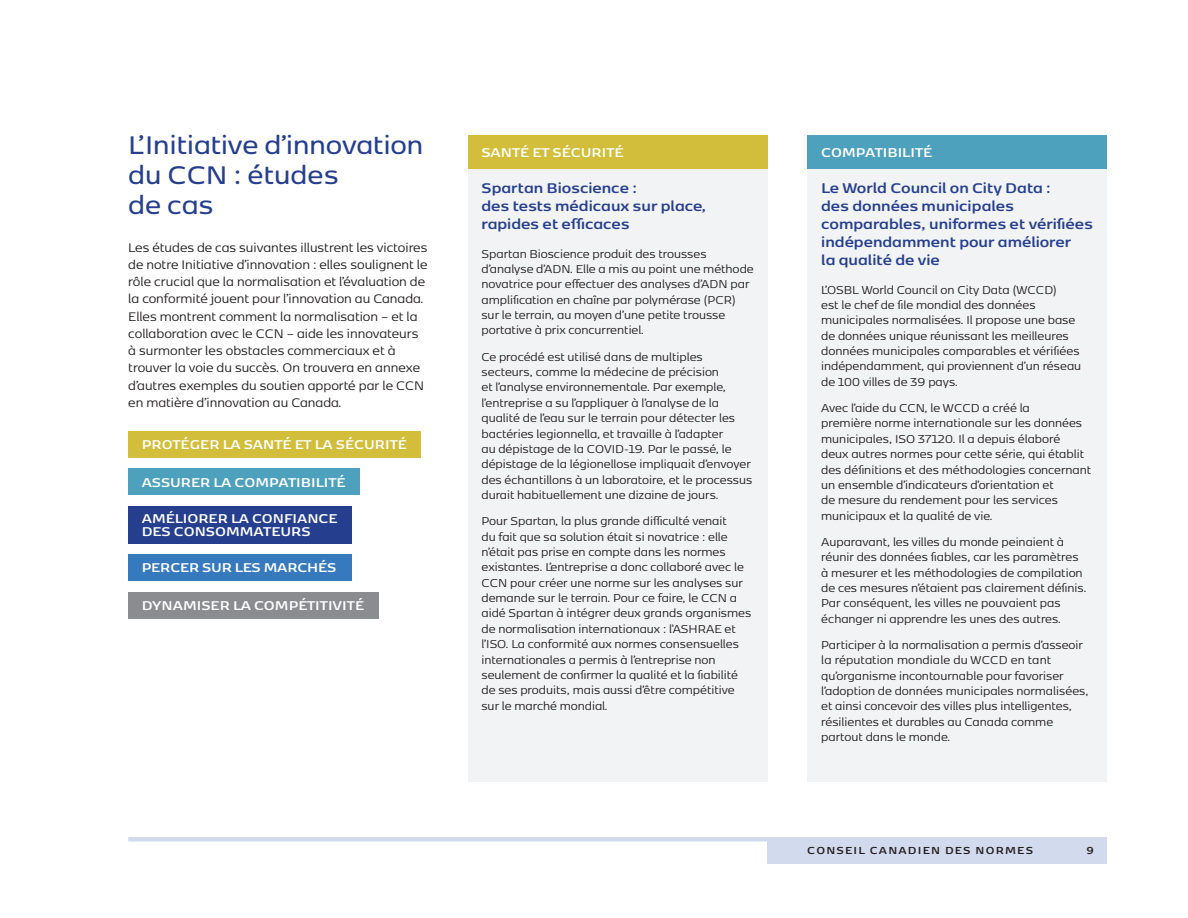
<style>
.page{position:relative;width:1188px;height:918px;background:#fff}
.page>*{position:absolute;margin:0;border:0;box-sizing:border-box;transform-origin:0 0}
.SUB_2_FR{font:600 30px/30px "Kobenhavn Sans";color:#253f8e}
.SUB_3_FR{font:700 16.5px/18px "Kobenhavn Sans";color:#253f8e}
.TAGS_FR{font:700 15px/13.5px "Kobenhavn Sans";color:#fff}
.CS_legend_FR{font:700 15px "Kobenhavn Sans";color:#fff}
.BODY_FR{font:14.7px/17.2px "Kobenhavn Sans";color:#231f20}
.CASE_studies_FR{font:13.5px/15.3px "Kobenhavn Sans";color:#231f20}
.t1{font:700 12px "Kobenhavn Sans";letter-spacing:.1em;color:#231f20}
</style>
<div class="page">
<div style="left:128px;top:837px;width:979px;height:5px;background:#d2dbee"></div>
<div style="left:1073px;top:837px;width:34px;height:27px;background:#d2dbee"></div>
<div style="left:767px;top:837px;width:306px;height:27px;background:#d2dbee"></div>
<div style="left:128px;top:431px;width:293px;height:27px;background:#d2be3a"></div>
<div style="left:128px;top:468px;width:232px;height:27px;background:#4ea1bd"></div>
<div style="left:128px;top:506px;width:224px;height:38px;background:#253f8e"></div>
<div style="left:128px;top:554px;width:224px;height:27px;background:#367abd"></div>
<div style="left:128px;top:592px;width:250px;height:27px;background:#8a8c8f"></div>
<div style="left:468px;top:169px;width:299px;height:613px;background:#f2f3f4"></div>
<div style="left:808px;top:169px;width:299px;height:613px;background:#f2f3f4"></div>
<div style="left:468px;top:135px;width:299px;height:34px;background:#d2be3a"></div>
<div style="left:808px;top:135px;width:299px;height:34px;background:#4ea1bd"></div>
<p class="SUB_2_FR" style="left:128px;top:128px;width:296px">L’Initiative d’innovation du CCN : études<br>de cas</p>
<p class="BODY_FR" style="left:128px;top:238px;width:301px">Les études de cas suivantes illustrent les victoires de notre Initiative d’innovation : elles soulignent le rôle crucial que la normalisation et l’évaluation de la conformité jouent pour l’innovation au Canada.<br>Elles montrent comment la normalisation – et la collaboration avec le CCN – aide les innovateurs à surmonter les obstacles commerciaux et à trouver la voie du succès. On trouvera en annexe d’autres exemples du soutien apporté par le CCN en matière d’innovation au Canada.</p>
<p class="TAGS_FR" style="left:142px;top:437px;width:267px">PROTÉGER LA SANTÉ ET LA SÉCURITÉ</p>
<p class="TAGS_FR" style="left:142px;top:474px;width:205px">ASSURER LA COMPATIBILITÉ</p>
<p class="TAGS_FR" style="left:142px;top:510px;width:198px">AMÉLIORER LA CONFIANCE<br>DES CONSOMMATEURS</p>
<p class="TAGS_FR" style="left:142px;top:560px;width:196px">PERCER SUR LES MARCHÉS</p>
<p class="TAGS_FR" style="left:142px;top:597px;width:224px">DYNAMISER LA COMPÉTITIVITÉ</p>
<p class="CS_legend_FR" style="left:482px;top:141px;width:144px">SANTÉ ET SÉCURITÉ</p>
<p class="TAGS_FR" style="left:821px;top:144px;width:113px">COMPATIBILITÉ</p>
<p class="SUB_3_FR" style="left:482px;top:177px;width:226px">Spartan Bioscience :<br>des tests médicaux sur place, rapides et efficaces</p>
<p class="CASE_studies_FR" style="left:482px;top:245px;width:274px">Spartan Bioscience produit des trousses d’analyse d’ADN. Elle a mis au point une méthode novatrice pour effectuer des analyses d’ADN par amplification en chaîne par polymérase (PCR) sur le terrain, au moyen d’une petite trousse portative à prix concurrentiel.</p>
<p class="CASE_studies_FR" style="left:482px;top:348px;width:272px">Ce procédé est utilisé dans de multiples secteurs, comme la médecine de précision<br>et l’analyse environnementale. Par exemple, l’entreprise a su l’appliquer à l’analyse de la qualité de l’eau sur le terrain pour détecter les bactéries legionnella, et travaille à l’adapter<br>au dépistage de la COVID-19. Par le passé, le dépistage de la légionellose impliquait d’envoyer des échantillons à un laboratoire, et le processus durait habituellement une dizaine de jours.</p>
<p class="CASE_studies_FR" style="left:482px;top:513px;width:271px">Pour Spartan, la plus grande difficulté venait<br>du fait que sa solution était si novatrice : elle n’était pas prise en compte dans les normes existantes. L’entreprise a donc collaboré avec le CCN pour créer une norme sur les analyses sur demande sur le terrain. Pour ce faire, le CCN a aidé Spartan à intégrer deux grands organismes de normalisation internationaux : l’ASHRAE et l’ISO. La conformité aux normes consensuelles internationales a permis à l’entreprise non seulement de confirmer la qualité et la fiabilité de ses produits, mais aussi d’être compétitive sur le marché mondial.</p>
<p class="SUB_3_FR" style="left:821px;top:177px;width:273px">Le World Council on City Data :<br>des données municipales comparables, uniformes et vérifiées indépendamment pour améliorer<br>la qualité de vie</p>
<p class="CASE_studies_FR" style="left:821px;top:281px;width:261px">L’OSBL World Council on City Data (WCCD)<br>est le chef de file mondial des données municipales normalisées. Il propose une base de données unique réunissant les meilleures données municipales comparables et vérifiées indépendamment, qui proviennent d’un réseau de 100 villes de 39 pays.</p>
<p class="CASE_studies_FR" style="left:821px;top:400px;width:272px">Avec l’aide du CCN, le WCCD a créé la<br>première norme internationale sur les données municipales, ISO 37120. Il a depuis élaboré<br>deux autres normes pour cette série, qui établit des définitions et des méthodologies concernant un ensemble d’indicateurs d’orientation et<br>de mesure du rendement pour les services municipaux et la qualité de vie.</p>
<p class="CASE_studies_FR" style="left:821px;top:533px;width:267px">Auparavant, les villes du monde peinaient à réunir des données fiables, car les paramètres à mesurer et les méthodologies de compilation de ces mesures n’étaient pas clairement définis.<br>Par conséquent, les villes ne pouvaient pas échanger ni apprendre les unes des autres.</p>
<p class="CASE_studies_FR" style="left:821px;top:636px;width:269px">Participer à la normalisation a permis d’asseoir la réputation mondiale du WCCD en tant qu’organisme incontournable pour favoriser l’adoption de données municipales normalisées, et ainsi concevoir des villes plus intelligentes, résilientes et durables au Canada comme partout dans le monde.</p>
<p class="t1" style="left:807px;top:842px;width:227px">CONSEIL CANADIEN DES NORMES</p>
<p class="t1" style="left:1086px;top:842px;width:9px">9</p>
</div>
